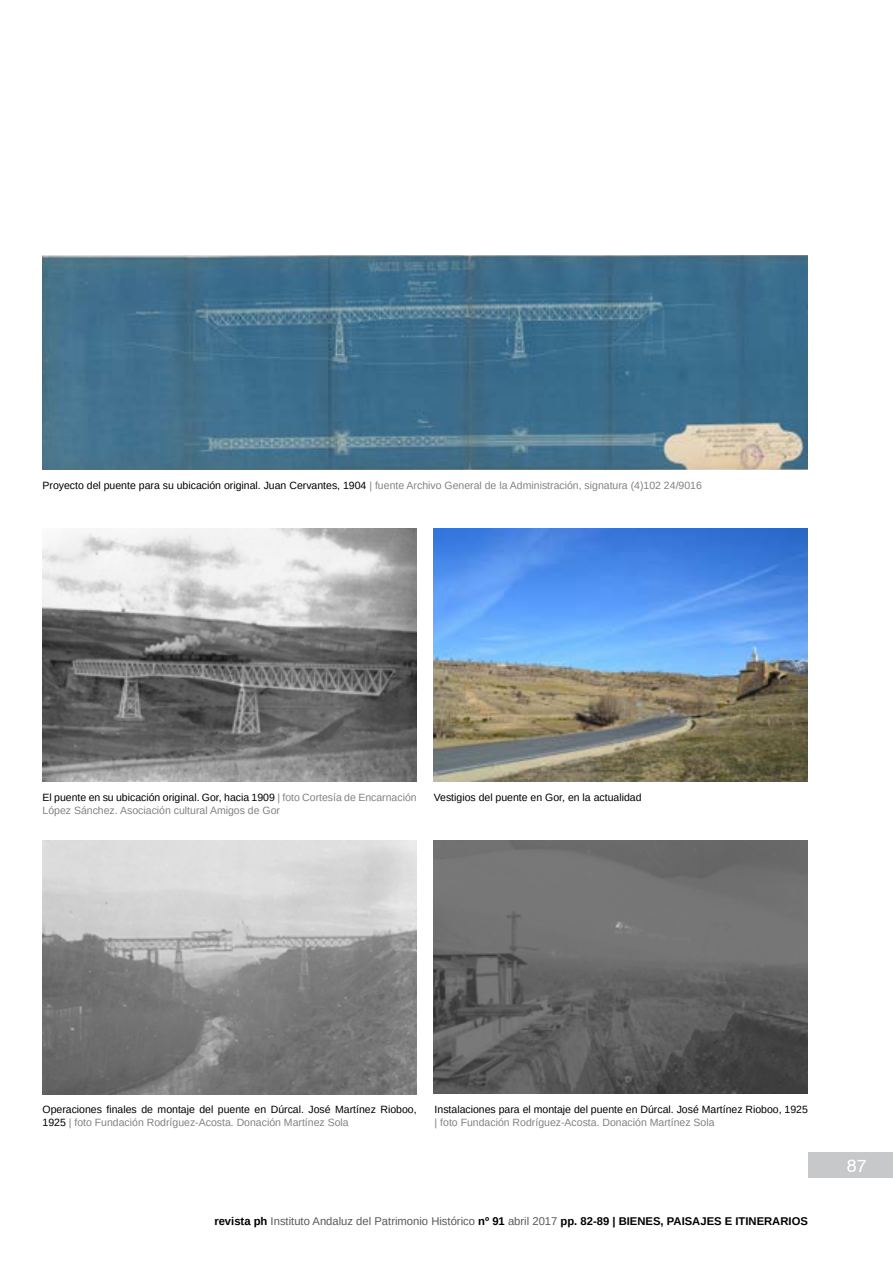
<style>
.page{position:relative;width:893px;height:1263px;background:#fff}
.page>*{position:absolute;margin:0;border:0;box-sizing:border-box;transform-origin:0 0}
.t1{font:18px "Swiss 721 BT";color:#fff}
.t2{font:700 11.25px "Arimo";color:#000}
.t3{font:10.5px/12.6px "Arimo";color:#808285}
.t4{font:10.5px/12.6px "Arimo";color:#000}
.s1{color:#000}
.s2{color:#808285}
.s3{font-weight:400;color:#58595b}
</style>
<div class="page">
<div style="left:808px;top:1152px;width:85px;height:26px;background:#c7c8ca"></div>
<img style="left:43px;top:840px;width:374px;height:255px">
<img style="left:434px;top:841px;width:374px;height:253px">
<img style="left:43px;top:528px;width:374px;height:254px">
<img style="left:434px;top:528px;width:374px;height:254px">
<img style="left:43px;top:255px;width:765px;height:214px">
<p class="t3" style="left:43px;top:479px;width:661px"><span class="s1">Proyecto del puente para su ubicación original. Juan Cervantes, 1904</span> | fuente Archivo General de la Administración, signatura (4)102 24/9016</p>
<p class="t3" style="left:43px;top:791px;width:376px"><span class="s1">El puente en su ubicación original. Gor, hacia 1909</span> | foto Cortesía de Encarnación<br>López Sánchez. Asociación cultural Amigos de Gor</p>
<p class="t4" style="left:434px;top:791px;width:209px">Vestigios del puente en Gor, en la actualidad</p>
<p class="t4" style="left:43px;top:1103px;width:376px">Operaciones finales de montaje del puente en Dúrcal. José Martínez Rioboo,<br>1925 <span class="s2">| foto Fundación Rodríguez-Acosta. Donación Martínez Sola</span></p>
<p class="t4" style="left:435px;top:1103px;width:375px">Instalaciones para el montaje del puente en Dúrcal. José Martínez Rioboo, 1925</p>
<p class="t3" style="left:435px;top:1116px;width:281px">| foto Fundación Rodríguez-Acosta. Donación Martínez Sola</p>
<p class="t2" style="left:214px;top:1213px;width:595px">revista ph <span class="s3">Instituto Andaluz del Patrimonio Histórico</span> nº 91 <span class="s3">abril 2017</span> pp. 82-89 | BIENES, PAISAJES E ITINERARIOS</p>
<h1 class="t1" style="left:847px;top:1154px;width:21px">87</h1>
</div>
